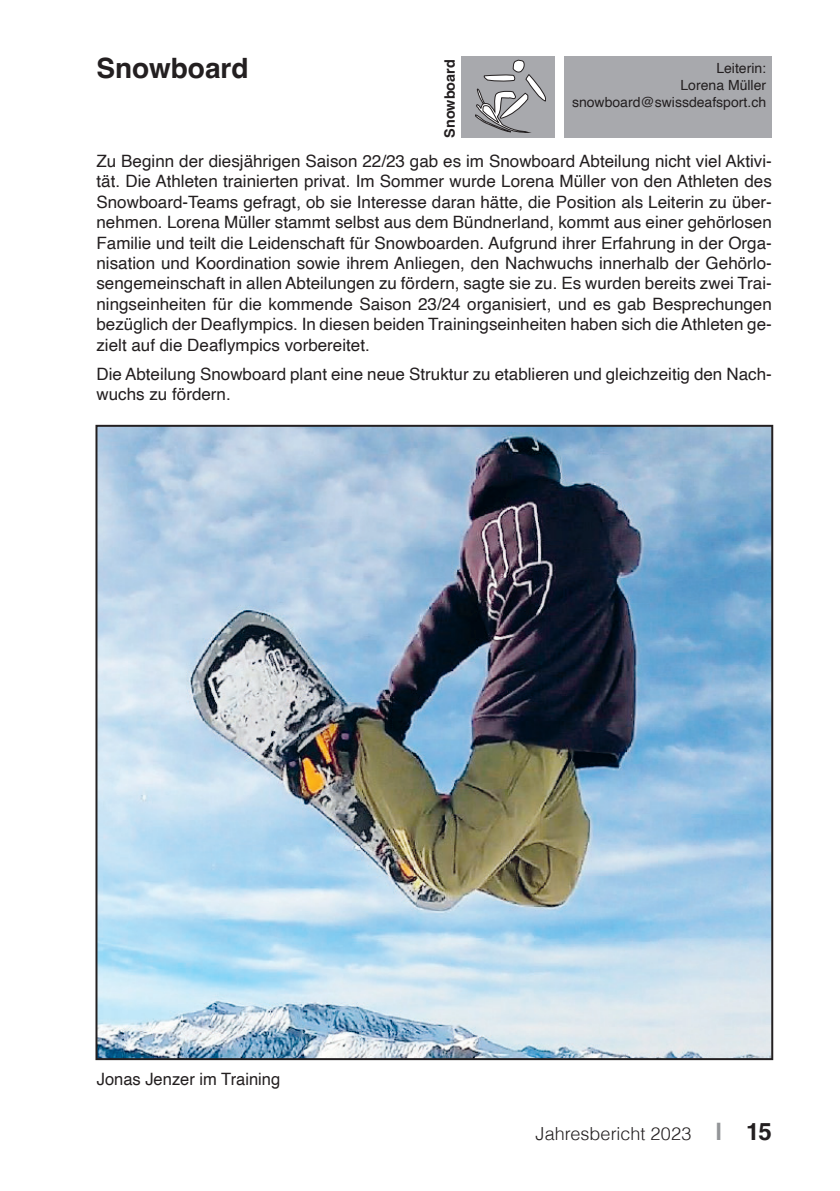
<style>
.page{position:relative;width:840px;height:1191px;background:#fff}
.page>*{position:absolute;margin:0;border:0;box-sizing:border-box;transform-origin:0 0}
.t1{font:700 28px "Helvetica";color:#231f20}
.t2{font:300 18px "Helvetica";color:#231f20}
.t3{font:17px/20.4px "Helvetica";color:#231f20;text-align:justify}
.t4{font:700 14.4px "Helvetica";color:#231f20}
.t5{font:14px/16.8px "Helvetica";color:#231f20;text-align:right}
.s1{font-weight:700;font-size:24px;color:#939598}
.s2{font-weight:700;font-size:24px}
</style>
<div class="page">
<div style="left:461px;top:57px;width:94px;height:81px;background:#a8a9ad"></div>
<svg style="left:475px;top:60px;width:70px;height:73px"></svg>
<div style="left:564px;top:57px;width:207px;height:81px;background:#a8a9ad"></div>
<img style="left:98px;top:428px;width:671px;height:629px">
<h1 class="t1" style="left:96px;top:51px;width:153px">Snowboard</h1>
<p class="t4" style="left:441px;top:138px;width:80px;rotate:-90deg">Snowboard</p>
<p class="t5" style="left:571px;top:60px;width:195px">Leiterin:<br>Lorena Müller snowboard@swissdeafsport.ch</p>
<p class="t3" style="left:96px;top:151px;width:676px">Zu Beginn der diesjährigen Saison 22/23 gab es im Snowboard Abteilung nicht viel Aktivi&shy;tät. Die Athleten trainierten privat. Im Sommer wurde Lorena Müller von den Athleten des Snowboard-Teams gefragt, ob sie Interesse daran hätte, die Position als Leiterin zu über&shy;nehmen. Lorena Müller stammt selbst aus dem Bündnerland, kommt aus einer gehörlosen Familie und teilt die Leidenschaft für Snowboarden. Aufgrund ihrer Erfahrung in der Orga&shy;nisation und Koordination sowie ihrem Anliegen, den Nachwuchs innerhalb der Gehörlo&shy;sengemeinschaft in allen Abteilungen zu fördern, sagte sie zu. Es wurden bereits zwei Trai&shy;ningseinheiten für die kommende Saison 23/24 organisiert, und es gab Besprechungen bezüglich der Deaflympics. In diesen beiden Trainingseinheiten haben sich die Athleten ge&shy;zielt auf die Deaflympics vorbereitet.</p>
<p class="t3" style="left:96px;top:364px;width:676px">Die Abteilung Snowboard plant eine neue Struktur zu etablieren und gleichzeitig den Nach&shy;wuchs zu fördern.</p>
<p class="t3" style="left:97px;top:1069px;width:185px">Jonas Jenzer im Training</p>
<p class="t2" style="left:535px;top:1117px;width:238px">Jahresbericht 2023 <span class="s1">l</span> <span class="s2">15</span></p>
</div>
